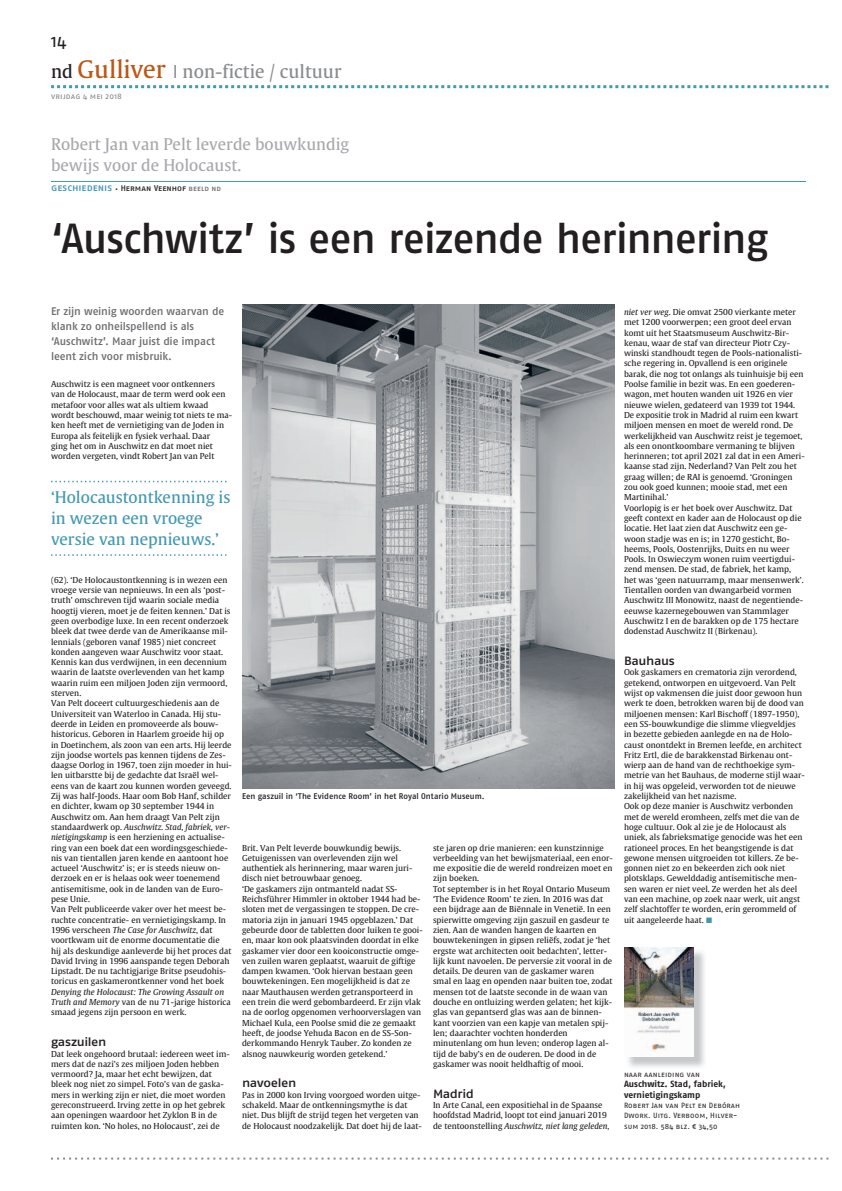
<style>
.page{position:relative;width:842px;height:1191px;background:#fff}
.page>*{position:absolute;margin:0;border:0;box-sizing:border-box;transform-origin:0 0}
.t1{font:500 42px "Fago Pro";letter-spacing:-.03em;color:#231f20}
.t2{font:24px "Gulliver";color:#be5616}
.t3{font:18px "Gulliver";color:#8a8c8f}
.t4{font:18px "Fago Pro";color:#231f20}
.t5{font:16px/21px "Gulliver";color:#4299b2}
.t6{font:16px/20.6px "Gulliver";color:#a8a9ad}
.t7{font:12px "Fago Pro Extd Medi";letter-spacing:-.03em;color:#231f20}
.t8{font:500 11px/15px "Fago Pro";letter-spacing:-.015em;color:#6c6d70}
.t9{font:700 9px/10.3px "Fago Pro";letter-spacing:-.005em;color:#231f20}
.t10{font:8.2px/10.3px "Gulliver";color:#231f20}
.t11{font:500 8.2px "Fago Pro";letter-spacing:.005em;color:#231f20}
.t12{font:8.1px "Fago Pro";letter-spacing:.01em;color:#808285}
.t13{font:7.6px/10.3px "Fago Pro";letter-spacing:.01em;color:#231f20}
.s1{font-size:18px;color:#231f20}
.s2{font-family:"Fago Pro"}
.s3{font-size:10px;color:#4299b2}
.s4{font-size:7.6px;color:#6c6d70}
.s5{font-style:italic}
.s6{font-family:"Fago Pro";font-weight:500;color:#4299b2}
</style>
<div class="page">
<svg style="left:51px;top:1158px;width:777px;height:2px"></svg>
<svg style="left:51px;top:85px;width:777px;height:3px"></svg>
<hr style="left:51px;top:181px;width:754px;height:1px;background:#4299b2">
<svg style="left:51px;top:481px;width:175px;height:1px"></svg>
<svg style="left:51px;top:554px;width:175px;height:2px"></svg>
<img style="left:242px;top:305px;width:372px;height:484px">
<img style="left:628px;top:949px;width:77px;height:118px">
<img style="left:624px;top:947px;width:69px;height:109px">
<h3 class="t4" style="left:51px;top:30px;width:17px">14</h3>
<h2 class="t2" style="left:51px;top:54px;width:116px"><span class="s1">nd</span> Gulliver</h2>
<p class="t12" style="left:51px;top:91px;width:72px">vrijdag 4 mei 2018</p>
<h3 class="t3" style="left:173px;top:60px;width:170px"><span class="s2">l</span> non-fictie / cultuur</h3>
<h3 class="t6" style="left:51px;top:134px;width:300px">Robert Jan van Pelt leverde bouwkundig bewijs voor de Holocaust.</h3>
<p class="t11" style="left:51px;top:184px;width:172px"><span class="s3">geschiedenis</span> <sub>•</sub> Herman Veenhof <span class="s4">beeld nd</span></p>
<h1 class="t1" style="left:51px;top:213px;width:719px">‘Auschwitz’ is een reizende herinnering</h1>
<h3 class="t8" style="left:51px;top:304px;width:175px">Er zijn weinig woorden waarvan de klank zo onheilspellend is als ‘Auschwitz’. Maar juist die impact leent zich voor misbruik.</h3>
<p class="t10" style="left:51px;top:379px;width:183px">Auschwitz is een magneet voor ontkenners<br>van de Holocaust, maar de term werd ook een metafoor voor alles wat als ultiem kwaad wordt beschouwd, maar weinig tot niets te ma&shy;ken heeft met de vernietiging van de Joden in Europa als feitelijk en fysiek verhaal. Daar<br>ging het om in Auschwitz en dat moet niet worden vergeten, vindt Robert Jan van Pelt</p>
<h3 class="t5" style="left:51px;top:486px;width:181px">‘Holocaustontkenning is in wezen een vroege versie van nepnieuws.’</h3>
<p class="t10" style="left:51px;top:575px;width:182px">(62). ‘De Holocaustontkenning is in wezen een vroege versie van nepnieuws. In een als ‘post&shy;truth’ omschreven tijd waarin sociale media hoogtij vieren, moet je de feiten kennen.’ Dat is geen overbodige luxe. In een recent onderzoek bleek dat twee derde van de Amerikaanse mil&shy;lennials (geboren vanaf 1985) niet concreet konden aangeven waar Auschwitz voor staat.<br>Kennis kan dus verdwijnen, in een decennium waarin de laatste overlevenden van het kamp waarin ruim een miljoen Joden zijn vermoord, sterven.<br>Van Pelt doceert cultuurgeschiedenis aan de Universiteit van Waterloo in Canada. Hij stu&shy;deerde in Leiden en promoveerde als bouw&shy;historicus. Geboren in Haarlem groeide hij op in Doetinchem, als zoon van een arts. Hij leerde zijn joodse wortels pas kennen tijdens de Zes&shy;daagse Oorlog in 1967, toen zijn moeder in hui&shy;len uitbarstte bij de gedachte dat Israël wel&shy;eens van de kaart zou kunnen worden geveegd.<br>Zij was half-Joods. Haar oom Bob Hanf, schilder en dichter, kwam op 30 september 1944 in Auschwitz om. Aan hem draagt Van Pelt zijn standaardwerk op. <span class="s5">Auschwitz. Stad, fabriek, ver&shy;nietigingskamp</span> is een herziening en actualise&shy;ring van een boek dat een wordingsgeschiede&shy;nis van tientallen jaren kende en aantoont hoe actueel ‘Auschwitz’ is; er is steeds nieuw on&shy;derzoek en er is helaas ook weer toenemend antisemitisme, ook in de landen van de Euro&shy;pese Unie.<br>Van Pelt publiceerde vaker over het meest be&shy;ruchte concentratie- en vernietigingskamp. In 1996 verscheen <span class="s5">The Case for Auschwitz</span>, dat voortkwam uit de enorme documentatie die<br>hij als deskundige aanleverde bij het proces dat David Irving in 1996 aanspande tegen Deborah Lipstadt. De nu tachtigjarige Britse pseudohis&shy;toricus en gaskamerontkenner vond het boek</p>
<p class="t10" style="left:51px;top:987px;width:181px"><span class="s5">Denying the Holocaust: The Growing Assault on<br>Truth and Memory</span> van de nu 71-jarige historica smaad jegens zijn persoon en werk.</p>
<h3 class="t7" style="left:51px;top:1035px;width:57px">gaszuilen</h3>
<p class="t10" style="left:51px;top:1048px;width:180px">Dat leek ongehoord brutaal: iedereen weet im&shy;mers dat de nazi’s zes miljoen Joden hebben vermoord? Ja, maar het echt bewijzen, dat bleek nog niet zo simpel. Foto’s van de gaska&shy;mers in werking zijn er niet, die moet worden gereconstrueerd. Irving zette in op het gebrek aan openingen waardoor het Zyklon B in de ruimten kon. ‘No holes, no Holocaust’, zei de</p>
<p class="t11" style="left:242px;top:791px;width:244px">Een gaszuil in ‘The Evidence Room’ in het Royal Ontario Museum.</p>
<p class="t10" style="left:242px;top:842px;width:182px">Brit. Van Pelt leverde bouwkundig bewijs.<br>Getuigenissen van overlevenden zijn wel authentiek als herinnering, maar waren juri&shy;disch niet betrouwbaar genoeg.<br>‘De gaskamers zijn ontmanteld nadat SS-Reichsführer Himmler in oktober 1944 had be&shy;sloten met de vergassingen te stoppen. De cre&shy;matoria zijn in januari 1945 opgeblazen.’ Dat gebeurde door de tabletten door luiken te gooi&shy;en, maar kon ook plaatsvinden doordat in elke gaskamer vier door een kooiconstructie omge&shy;ven zuilen waren geplaatst, waaruit de giftige dampen kwamen. ‘Ook hiervan bestaan geen bouw tekeningen. Een mogelijkheid is dat ze naar Mauthausen werden getransporteerd in een trein die werd gebombardeerd. Er zijn vlak na de oorlog opgenomen verhoorverslagen van Michael Kula, een Poolse smid die ze gemaakt heeft, de joodse Yehuda Bacon en de SS-Son&shy;derkommando Henryk Tauber. Zo konden ze alsnog nauwkeurig worden getekend.’</p>
<h3 class="t7" style="left:242px;top:1076px;width:56px">navoelen</h3>
<p class="t10" style="left:242px;top:1090px;width:181px">Pas in 2000 kon Irving voorgoed worden uitge&shy;schakeld. Maar de ontkenningsmythe is dat niet. Dus blijft de strijd tegen het vergeten van de Holocaust noodzakelijk. Dat doet hij de laat-</p>
<p class="t10" style="left:433px;top:842px;width:181px">ste jaren op drie manieren: een kunstzinnige verbeelding van het bewijsmateriaal, een enor&shy;me expositie die de wereld rondreizen moet en zijn boeken.<br>Tot september is in het Royal Ontario Museum ‘The Evidence Room’ te zien. In 2016 was dat een bijdrage aan de Biënnale in Venetië. In een spierwitte omgeving zijn gaszuil en gasdeur te zien. Aan de wanden hangen de kaarten en bouwtekeningen in gipsen reliëfs, zodat je ‘het ergste wat architecten ooit bedachten’, letter&shy;lijk kunt navoelen. De perversie zit vooral in de details. De deuren van de gaskamer waren smal en laag en openden naar buiten toe, zodat mensen tot de laatste seconde in de waan van douche en ontluizing werden gelaten; het kijk&shy;glas van gepantserd glas was aan de binnen&shy;kant voorzien van een kapje van metalen spij&shy;len; daarachter vochten honderden minutenlang om hun leven; onderop lagen al&shy;tijd de baby’s en de ouderen. De dood in de gaskamer was nooit heldhaftig of mooi.</p>
<h3 class="t7" style="left:433px;top:1086px;width:42px">Madrid</h3>
<p class="t10" style="left:433px;top:1100px;width:178px">In Arte Canal, een expositiehal in de Spaanse hoofdstad Madrid, loopt tot eind januari 2019 de tentoonstelling <span class="s5">Auschwitz, niet lang geleden,</span></p>
<p class="t10" style="left:624px;top:307px;width:182px"><span class="s5">niet ver weg</span>. Die omvat 2500 vierkante meter met 1200 voorwerpen; een groot deel ervan komt uit het Staatsmuseum Auschwitz-Bir&shy;kenau, waar de staf van directeur Piotr Czy&shy;winski standhoudt tegen de Pools-nationalisti&shy;sche regering in. Opvallend is een originele barak, die nog tot onlangs als tuinhuisje bij een Poolse familie in bezit was. En een goederen&shy;wagon, met houten wanden uit 1926 en vier nieuwe wielen, gedateerd van 1939 tot 1944.<br>De expositie trok in Madrid al ruim een kwart miljoen mensen en moet de wereld rond. De werkelijkheid van Auschwitz reist je tegemoet, als een onontkoombare vermaning te blijven herinneren; tot april 2021 zal dat in een Ameri&shy;kaanse stad zijn. Nederland? Van Pelt zou het graag willen; de RAI is genoemd. ‘Groningen zou ook goed kunnen; mooie stad, met een Martinihal.’<br>Voorlopig is er het boek over Auschwitz. Dat geeft context en kader aan de Holocaust op die locatie. Het laat zien dat Auschwitz een ge&shy;woon stadje was en is; in 1270 gesticht, Bo&shy;heems, Pools, Oostenrijks, Duits en nu weer Pools. In Oswieczym wonen ruim veertigdui&shy;zend mensen. De stad, de fabriek, het kamp, het was ‘geen natuurramp, maar mensenwerk’.<br>Tientallen oorden van dwangarbeid vormen Auschwitz III Monowitz, naast de negentiende&shy;eeuwse kazernegebouwen van Stammlager Auschwitz I en de barakken op de 175 hectare dodenstad Auschwitz II (Birkenau).</p>
<h3 class="t7" style="left:624px;top:654px;width:52px">Bauhaus</h3>
<p class="t10" style="left:624px;top:667px;width:182px">Ook gaskamers en crematoria zijn verordend, getekend, ontworpen en uitgevoerd. Van Pelt wijst op vakmensen die juist door gewoon hun werk te doen, betrokken waren bij de dood van miljoenen mensen: Karl Bischoff (1897-1950), een SS-bouwkundige die slimme vliegveldjes in bezette gebieden aanlegde en na de Holo&shy;caust onontdekt in Bremen leefde, en architect Fritz Ertl, die de barakkenstad Birkenau ont&shy;wierp aan de hand van de rechthoekige sym&shy;metrie van het Bauhaus, de moderne stijl waar&shy;in hij was opgeleid, verworden tot de nieuwe zakelijkheid van het nazisme.<br>Ook op deze manier is Auschwitz verbonden met de wereld eromheen, zelfs met die van de hoge cultuur. Ook al zie je de Holocaust als uniek, als fabrieksmatige genocide was het een rationeel proces. En het beangstigende is dat gewone mensen uitgroeiden tot killers. Ze be&shy;gonnen niet zo en bekeerden zich ook niet plotsklaps. Gewelddadig antisemitische men&shy;sen waren er niet veel. Ze werden het als deel van een machine, op zoek naar werk, uit angst zelf slachtoffer te worden, erin gerommeld of uit aangeleerde haat. <span class="s6">■</span></p>
<p class="t13" style="left:624px;top:1069px;width:77px">naar aanleiding van</p>
<p class="t9" style="left:624px;top:1079px;width:103px">Auschwitz. Stad, fabriek, vernietigingskamp</p>
<p class="t13" style="left:624px;top:1100px;width:118px">Robert Jan van Pelt en Debórah<br>Dwork. Uitg. Verboom, Hilver&shy;sum 2018. 584 blz. € 34,50</p>
</div>
